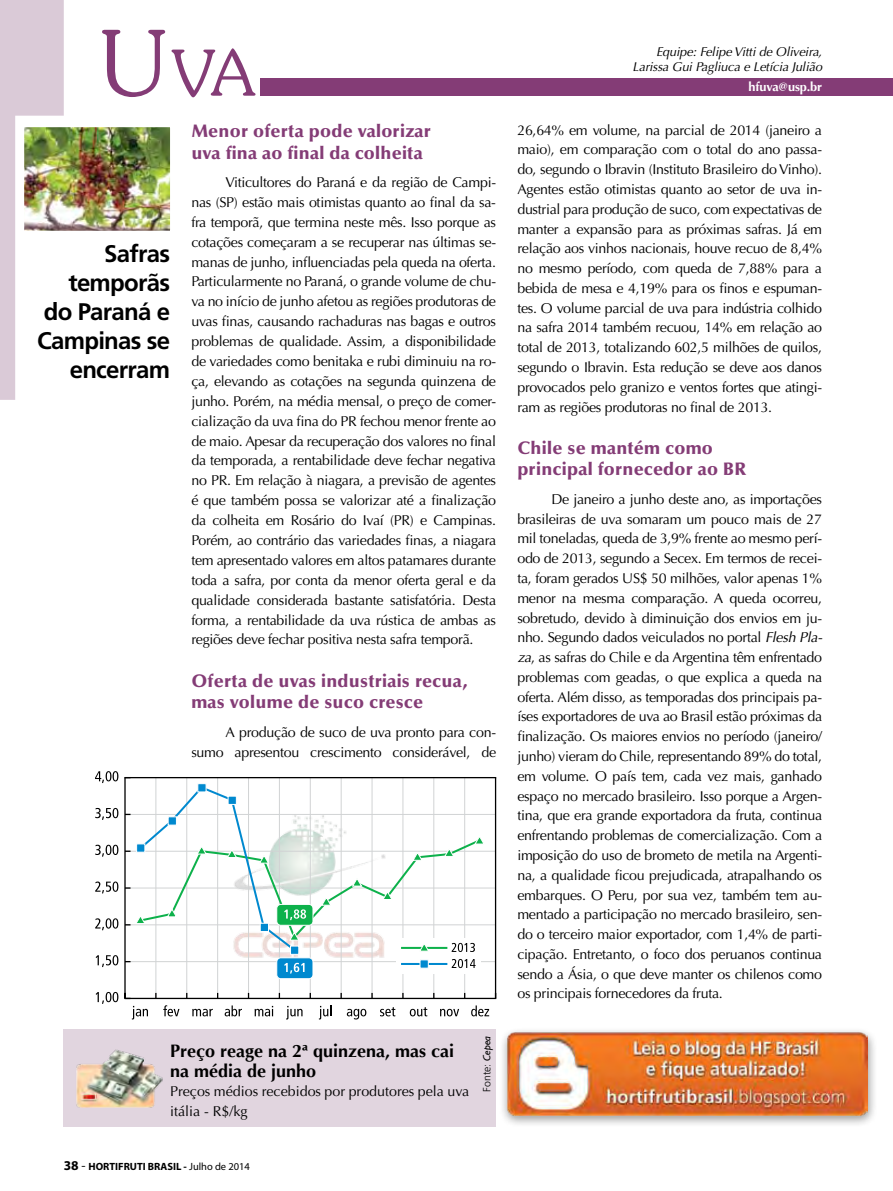
<style>
.page{position:relative;width:893px;height:1191px;background:#fff}
.page>*{position:absolute;margin:0;border:0;box-sizing:border-box;transform-origin:0 0}
.t1{font:300 63px "Souvenir";color:#843c76}
.t2{font:700 24px/28.8px "Frutiger";letter-spacing:-.03em;color:#000;text-align:right}
.t3{font:900 18px/21.3px "Optima";letter-spacing:.015em;color:#843c76}
.t4{font:700 18px/19.5px "Optima";color:#000}
.t5{font:14.25px/19.8px "Optima";letter-spacing:-.02em;color:#000;text-align:justify}
.t6{font:14.25px/19.5px "Optima";color:#000}
.t7{font:italic 12.75px/15px "Optima";letter-spacing:-.01em;color:#000;text-align:right}
.t8{font:700 12.75px "Optima";letter-spacing:-.01em;color:#fff}
.t9{font:700 10.5px "Myriad";color:#000}
.t10{font:300 10.5px "Frutiger";color:#000}
.s1{font-size:90px}
.s2{font-family:"Humanist 521 BT";font-weight:400;font-style:italic}
.s3{font-size:13.5px}
.s4{font-weight:400;font-size:13.5px}
.s5{font-weight:400}
.s6{font-style:italic}
</style>
<div class="page">
<img style="left:236px;top:952px;width:148px;height:9px">
<div style="left:64px;top:1029px;width:432px;height:98px;background:#e1d5df"></div>
<hr style="left:125px;top:814px;width:371px;height:1px;background:#d1d3d4">
<hr style="left:125px;top:851px;width:371px;height:1px;background:#d1d3d4">
<hr style="left:156px;top:777px;width:1px;height:221px;background:#d1d3d4">
<hr style="left:186px;top:777px;width:1px;height:221px;background:#d1d3d4">
<hr style="left:217px;top:777px;width:1px;height:221px;background:#d1d3d4">
<hr style="left:248px;top:777px;width:1px;height:221px;background:#d1d3d4">
<hr style="left:279px;top:777px;width:1px;height:221px;background:#d1d3d4">
<hr style="left:310px;top:777px;width:1px;height:221px;background:#d1d3d4">
<hr style="left:341px;top:777px;width:1px;height:221px;background:#d1d3d4">
<hr style="left:372px;top:777px;width:1px;height:221px;background:#d1d3d4">
<hr style="left:403px;top:777px;width:1px;height:221px;background:#d1d3d4">
<hr style="left:434px;top:777px;width:1px;height:221px;background:#d1d3d4">
<hr style="left:464px;top:777px;width:1px;height:221px;background:#d1d3d4">
<hr style="left:125px;top:997px;width:371px;height:2px;background:#000">
<hr style="left:125px;top:961px;width:371px;height:1px;background:#d1d3d4">
<hr style="left:125px;top:924px;width:371px;height:1px;background:#d1d3d4">
<hr style="left:125px;top:887px;width:371px;height:1px;background:#d1d3d4">
<hr style="left:125px;top:777px;width:371px;height:1px;background:#000">
<hr style="left:124px;top:777px;width:2px;height:221px;background:#000">
<hr style="left:495px;top:777px;width:1px;height:221px;background:#000">
<svg style="left:132px;top:1006px;width:16px;height:13px"></svg>
<svg style="left:163px;top:1005px;width:16px;height:11px"></svg>
<svg style="left:192px;top:1008px;width:21px;height:8px"></svg>
<svg style="left:225px;top:1005px;width:17px;height:11px"></svg>
<svg style="left:255px;top:1006px;width:18px;height:10px"></svg>
<svg style="left:286px;top:1006px;width:17px;height:13px"></svg>
<svg style="left:319px;top:1005px;width:12px;height:14px"></svg>
<svg style="left:347px;top:1008px;width:19px;height:11px"></svg>
<svg style="left:380px;top:1007px;width:15px;height:9px"></svg>
<svg style="left:410px;top:1007px;width:17px;height:9px"></svg>
<svg style="left:440px;top:1008px;width:19px;height:8px"></svg>
<svg style="left:471px;top:1005px;width:18px;height:11px"></svg>
<svg style="left:96px;top:992px;width:22px;height:11px"></svg>
<svg style="left:96px;top:955px;width:22px;height:12px"></svg>
<svg style="left:95px;top:918px;width:23px;height:12px"></svg>
<svg style="left:95px;top:881px;width:23px;height:12px"></svg>
<svg style="left:95px;top:771px;width:23px;height:12px"></svg>
<svg style="left:95px;top:844px;width:23px;height:12px"></svg>
<div style="left:396px;top:938px;width:85px;height:35px;background:#fff"></div>
<hr style="left:401px;top:963px;width:46px;height:2px;background:#0089cf">
<div style="left:420px;top:959px;width:9px;height:9px;background:#0089cf;border:1px solid #fff"></div>
<svg style="left:452px;top:959px;width:24px;height:9px"></svg>
<svg style="left:95px;top:808px;width:23px;height:12px"></svg>
<div style="left:277px;top:957px;width:36px;height:21px;background:#0089cf;border-radius:4px"></div>
<div style="left:276px;top:957px;width:37px;height:22px;border:1px solid #fff;border-radius:4px"></div>
<svg style="left:284px;top:962px;width:21px;height:11px"></svg>
<svg style="left:197px;top:783px;width:9px;height:2px"></svg>
<svg style="left:125px;top:785px;width:360px;height:167px"></svg>
<div style="left:290px;top:945px;width:9px;height:9px;background:#0089cf;border:1px solid #fff"></div>
<img style="left:76px;top:1049px;width:87px;height:59px">
<div style="left:260px;top:79px;width:632px;height:17px;background:#843c76"></div>
<svg style="left:0;top:0;width:64px;height:400px"></svg>
<img style="left:25px;top:128px;width:144px;height:102px">
<div style="left:21px;top:124px;width:152px;height:110px;border:3px solid #fff"></div>
<div style="left:499px;top:1026px;width:378px;height:102px;background:#000;opacity:.41"></div>
<img style="left:506px;top:1031px;width:362px;height:85px">
<h1 class="t1" style="left:99px;top:34px;width:158px"><span class="s1">U</span>va</h1>
<h2 class="t2" style="left:37px;top:239px;width:134px">Safras temporãs do Paraná e<br>Campinas se encerram</h2>
<p class="t3" style="left:191px;top:121px;width:241px">Menor oferta pode valorizar uva fina ao final da colheita</p>
<p class="t5" style="left:191px;top:172px;width:306px;text-indent:34px">Viticultores do Paraná e da região de Campi&shy;nas (SP) estão mais otimistas quanto ao final da sa&shy;fra temporã, que termina neste mês. Isso porque as cotações começaram a se recuperar nas últimas se&shy;manas de junho, influenciadas pela queda na oferta.<br>Particularmente no Paraná, o grande volume de chu&shy;va no início de junho afetou as regiões produtoras de uvas finas, causando rachaduras nas bagas e outros problemas de qualidade. Assim, a disponibilidade de variedades como benitaka e rubi diminuiu na ro&shy;ça, elevando as cotações na segunda quinzena de junho. Porém, na média mensal, o preço de comer&shy;cialização da uva fina do PR fechou menor frente ao de maio. Apesar da recuperação dos valores no final da temporada, a rentabilidade deve fechar negativa no PR. Em relação à niagara, a previsão de agentes é que também possa se valorizar até a finalização da colheita em Rosário do Ivaí (PR) e Campinas.<br>Porém, ao contrário das variedades finas, a niagara tem apresentado valores em altos patamares durante toda a safra, por conta da menor oferta geral e da qualidade considerada bastante satisfatória. Desta forma, a rentabilidade da uva rústica de ambas as regiões deve fechar positiva nesta safra temporã.</p>
<p class="t3" style="left:191px;top:670px;width:278px">Oferta de uvas industriais recua, mas volume de suco cresce</p>
<p class="t5" style="left:191px;top:722px;width:306px;text-align:right">A produção de suco de uva pronto para con&shy;sumo apresentou crescimento considerável, de</p>
<p class="t4" style="left:170px;top:1041px;width:286px">Preço reage na 2ª quinzena, mas cai na média de junho</p>
<p class="t6" style="left:170px;top:1082px;width:301px">Preços médios recebidos por produtores pela uva itália - R$/kg</p>
<p class="t10" style="left:481px;top:1091px;width:57px;rotate:-90deg">Fonte: <span class="s2">Cepea</span></p>
<p class="t9" style="left:64px;top:1161px;width:188px"><span class="s3">38</span> <span class="s4">-</span> HORTIFRUTI BRASIL - <span class="s5">Julho de 2014</span></p>
<p class="t7" style="left:632px;top:45px;width:191px">Equipe: Felipe Vitti de Oliveira,<br>Larissa Gui Pagliuca e Letícia Julião</p>
<p class="t8" style="left:749px;top:79px;width:75px">hfuva@usp.br</p>
<p class="t5" style="left:517px;top:120px;width:306px">26,64% em volume, na parcial de 2014 (janeiro a maio), em comparação com o total do ano passa&shy;do, segundo o Ibravin (Instituto Brasileiro do Vinho).<br>Agentes estão otimistas quanto ao setor de uva in&shy;dustrial para produção de suco, com expectativas de manter a expansão para as próximas safras. Já em relação aos vinhos nacionais, houve recuo de 8,4% no mesmo período, com queda de 7,88% para a bebida de mesa e 4,19% para os finos e espuman&shy;tes. O volume parcial de uva para indústria colhido na safra 2014 também recuou, 14% em relação ao total de 2013, totalizando 602,5 milhões de quilos, segundo o Ibravin. Esta redução se deve aos danos provocados pelo granizo e ventos fortes que atingi&shy;ram as regiões produtoras no final de 2013.</p>
<p class="t3" style="left:517px;top:438px;width:231px">Chile se mantém como principal fornecedor ao BR</p>
<p class="t5" style="left:517px;top:489px;width:306px;text-indent:34px">De janeiro a junho deste ano, as importações brasileiras de uva somaram um pouco mais de 27 mil toneladas, queda de 3,9% frente ao mesmo perí&shy;odo de 2013, segundo a Secex. Em termos de recei&shy;ta, foram gerados US$ 50 milhões, valor apenas 1% menor na mesma comparação. A queda ocorreu, sobretudo, devido à diminuição dos envios em ju&shy;nho. Segundo dados veiculados no portal <span class="s6">Flesh Pla&shy;za</span>, as safras do Chile e da Argentina têm enfrentado problemas com geadas, o que explica a queda na oferta. Além disso, as temporadas dos principais pa&shy;íses exportadores de uva ao Brasil estão próximas da finalização. Os maiores envios no período (janeiro/ junho) vieram do Chile, representando 89% do total, em volume. O país tem, cada vez mais, ganhado espaço no mercado brasileiro. Isso porque a Argen&shy;tina, que era grande exportadora da fruta, continua enfrentando problemas de comercialização. Com a imposição do uso de brometo de metila na Argenti&shy;na, a qualidade ficou prejudicada, atrapalhando os embarques. O Peru, por sua vez, também tem au&shy;mentado a participação no mercado brasileiro, sen&shy;do o terceiro maior exportador, com 1,4% de parti&shy;cipação. Entretanto, o foco dos peruanos continua sendo a Ásia, o que deve manter os chilenos como os principais fornecedores da fruta.</p>
</div>
